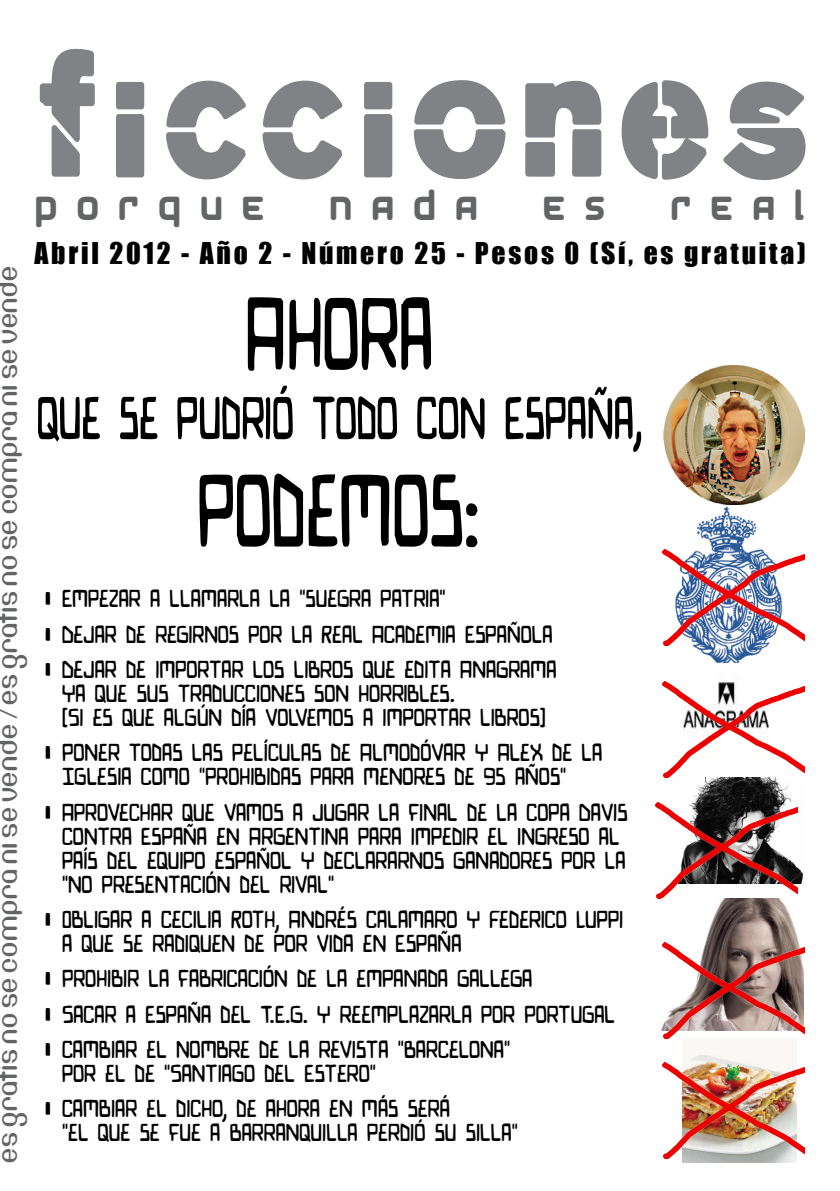
<style>
.page{position:relative;width:840px;height:1191px;background:#fff}
.page>*{position:absolute;margin:0;border:0;box-sizing:border-box;transform-origin:0 0}
.t1{font:900 180.4px "MK Stencilsans";letter-spacing:.055em;color:#808285;scale:.91 1}
.t2{font:92px "Bionic Comic Condensed";color:#000}
.t3{font:54px "Bionic Comic Condensed";color:#000}
.t4{font:36.8px "Airstrip Four";letter-spacing:.5em;color:#636466}
.t5{font:27.6px "Impact";letter-spacing:.1em;color:#000}
.t6{font:22px/24px "Bionic Comic Condensed";color:#000;scale:1.25 1}
.t7{font:20px "DF667 Chlorine";color:#636466}
</style>
<div class="page">
<img style="left:663px;top:365px;width:140px;height:140px">
<img style="left:692px;top:506px;width:76px;height:157px">
<img style="left:662px;top:549px;width:141px;height:96px">
<img style="left:663px;top:686px;width:140px;height:197px">
<img style="left:655px;top:802px;width:142px;height:96px">
<img style="left:661px;top:898px;width:138px;height:132px">
<img style="left:662px;top:943px;width:141px;height:95px">
<img style="left:662px;top:1062px;width:141px;height:96px">
<img style="left:662px;top:681px;width:132px;height:76px">
<h1 class="t1" style="left:35px;top:15px;width:854px">ficciones</h1>
<h3 class="t4" style="left:34px;top:186px;width:232px">PORQUE</h3>
<h3 class="t4" style="left:329px;top:186px;width:150px">NADA</h3>
<h3 class="t4" style="left:542px;top:186px;width:65px">E S</h3>
<h3 class="t4" style="left:670px;top:186px;width:137px">REAL</h3>
<p class="t5" style="left:35px;top:231px;width:772px">Abril 2012 - Año 2 - Número 25 - Pesos 0 (Sí, es gratuita)</p>
<p class="t7" style="left:-5px;top:1162px;width:898px;rotate:-90deg">ES GRATIS No se compra ni se vende / ES GRATIS No se compra ni se vende</p>
<h2 class="t2" style="left:246px;top:277px;width:189px">AHORA</h2>
<h3 class="t3" style="left:38px;top:384px;width:607px">QUE SE PUDRIÓ TODO CON ESPAÑA,</h3>
<h2 class="t2" style="left:199px;top:453px;width:284px">PODEMOS:</h2>
<p class="t6" style="left:45px;top:587px;width:322px">• EMPEZAR A LLAMARLA LA “SUEGRA PATRIA”</p>
<p class="t6" style="left:45px;top:622px;width:407px">• DEJAR DE REGIRNOS POR LA REAL ACADEMIA ESPAÑOLA</p>
<p class="t6" style="left:62px;top:657px;width:397px;text-indent:-17px">• DEJAR DE IMPORTAR LOS LIBROS QUE EDITA ANAGRAMA<br>YA QUE SUS TRADUCCIONES SON HORRIBLES.<br>(SI ES QUE ALGÚN DÍA VOLVEMOS A IMPORTAR LIBROS)</p>
<p class="t6" style="left:62px;top:741px;width:433px;text-indent:-17px">• PONER TODAS LAS PELÍCULAS DE ALMODÓVAR Y ALEX DE LA<br>IGLESIA COMO "PROHIBIDAS PARA MENORES DE 95 AÑOS"</p>
<p class="t6" style="left:62px;top:800px;width:453px;text-indent:-17px">• APROVECHAR QUE VAMOS A JUGAR LA FINAL DE LA COPA DAVIS CONTRA ESPAÑA EN ARGENTINA PARA IMPEDIR EL INGRESO AL PAÍS DEL EQUIPO ESPAÑOL Y DECLARARNOS GANADORES POR LA "NO PRESENTACIÓN DEL RIVAL"</p>
<p class="t6" style="left:62px;top:907px;width:450px;text-indent:-17px">• OBLIGAR A CECILIA ROTH, ANDRÉS CALAMARO Y FEDERICO LUPPI<br>A QUE SE RADIQUEN DE POR VIDA EN ESPAÑA</p>
<p class="t6" style="left:45px;top:967px;width:391px">• PROHIBIR LA FABRICACIÓN DE LA EMPANADA GALLEGA</p>
<p class="t6" style="left:45px;top:1002px;width:457px">• SACAR A ESPAÑA DEL T.E.G. Y REEMPLAZARLA POR PORTUGAL</p>
<p class="t6" style="left:62px;top:1037px;width:360px;text-indent:-17px">• CAMBIAR EL NOMBRE DE LA REVISTA "BARCELONA"<br>POR EL DE "SANTIAGO DEL ESTERO"</p>
<p class="t6" style="left:62px;top:1097px;width:366px;text-indent:-17px">• CAMBIAR EL DICHO, DE AHORA EN MÁS SERÁ<br>"EL QUE SE FUE A BARRANQUILLA PERDIÓ SU SILLA"</p>
</div>
